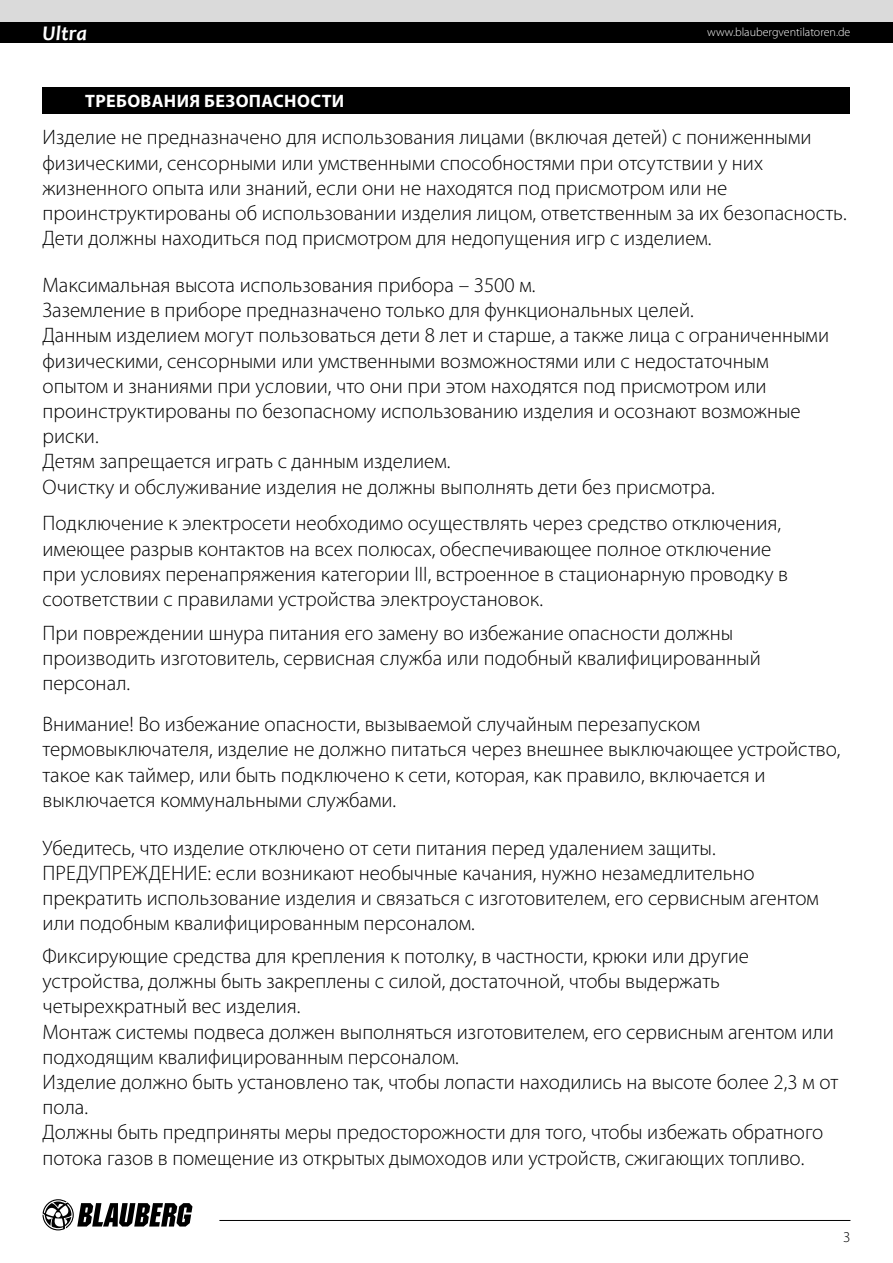
<style>
.page{position:relative;width:893px;height:1263px;background:#fff}
.page>*{position:absolute;margin:0;border:0;box-sizing:border-box;transform-origin:0 0}
.t1{font:300 21px/25.2px "Myriad Pro";color:#000}
.t2{font:italic 700 21px "Candara";color:#fff}
.t3{font:700 18px "Myriad Pro";letter-spacing:.02em;color:#fff}
.t4{font:300 15px "Myriad Pro";color:#000}
.t5{font:300 12px "Myriad Pro";color:#fff}
</style>
<div class="page">
<div style="left:0;top:21px;width:893px;height:22px;background:#000"></div>
<svg style="left:43px;top:1199px;width:149px;height:31px"></svg>
<hr style="left:219px;top:1220px;width:631px;height:1px;background:#000">
<div style="left:0;top:0;width:893px;height:21px;background:#dadada"></div>
<div style="left:43px;top:87px;width:807px;height:27px;background:#000"></div>
<p class="t2" style="left:43px;top:20px;width:46px">Ultra</p>
<p class="t5" style="left:707px;top:26px;width:145px">www.blaubergventilatoren.de</p>
<p class="t3" style="left:85px;top:89px;width:261px">ТРЕБОВАНИЯ БЕЗОПАСНОСТИ</p>
<p class="t1" style="left:43px;top:125px;width:806px">Изделие не предназначено для использования лицами (включая детей) с пониженными физическими, сенсорными или умственными способностями при отсутствии у них жизненного опыта или знаний, если они не находятся под присмотром или не проинструктированы об использовании изделия лицом, ответственным за их безопасность.<br>Дети должны находиться под присмотром для недопущения игр с изделием.</p>
<p class="t1" style="left:43px;top:273px;width:788px">Максимальная высота использования прибора – 3500 м.<br>Заземление в приборе предназначено только для функциональных целей.<br>Данным изделием могут пользоваться дети 8 лет и старше, а также лица с ограниченными физическими, сенсорными или умственными возможностями или с недостаточным опытом и знаниями при условии, что они при этом находятся под присмотром или проинструктированы по безопасному использованию изделия и осознают возможные риски.<br>Детям запрещается играть с данным изделием.<br>Очистку и обслуживание изделия не должны выполнять дети без присмотра.</p>
<p class="t1" style="left:43px;top:511px;width:747px">Подключение к электросети необходимо осуществлять через средство отключения, имеющее разрыв контактов на всех полюсах, обеспечивающее полное отключение при условиях перенапряжения категории III, встроенное в стационарную проводку в соответствии с правилами устройства электроустановок.</p>
<p class="t1" style="left:43px;top:620px;width:720px">При повреждении шнура питания его замену во избежание опасности должны производить изготовитель, сервисная служба или подобный квалифицированный персонал.</p>
<p class="t1" style="left:43px;top:712px;width:799px">Внимание! Во избежание опасности, вызываемой случайным перезапуском термовыключателя, изделие не должно питаться через внешнее выключающее устройство, такое как таймер, или быть подключено к сети, которая, как правило, включается и выключается коммунальными службами.</p>
<p class="t1" style="left:43px;top:835px;width:778px">Убедитесь, что изделие отключено от сети питания перед удалением защиты.<br>ПРЕДУПРЕЖДЕНИЕ: если возникают необычные качания, нужно незамедлительно прекратить использование изделия и связаться с изготовителем, его сервисным агентом или подобным квалифицированным персоналом.</p>
<p class="t1" style="left:43px;top:944px;width:797px">Фиксирующие средства для крепления к потолку, в частности, крюки или другие устройства, должны быть закреплены с силой, достаточной, чтобы выдержать четырехкратный вес изделия.<br>Монтаж системы подвеса должен выполняться изготовителем, его сервисным агентом или подходящим квалифицированным персоналом.<br>Изделие должно быть установлено так, чтобы лопасти находились на высоте более 2,3 м от пола.<br>Должны быть предприняты меры предосторожности для того, чтобы избежать обратного потока газов в помещение из открытых дымоходов или устройств, сжигающих топливо.</p>
<p class="t4" style="left:843px;top:1228px;width:9px">3</p>
</div>
